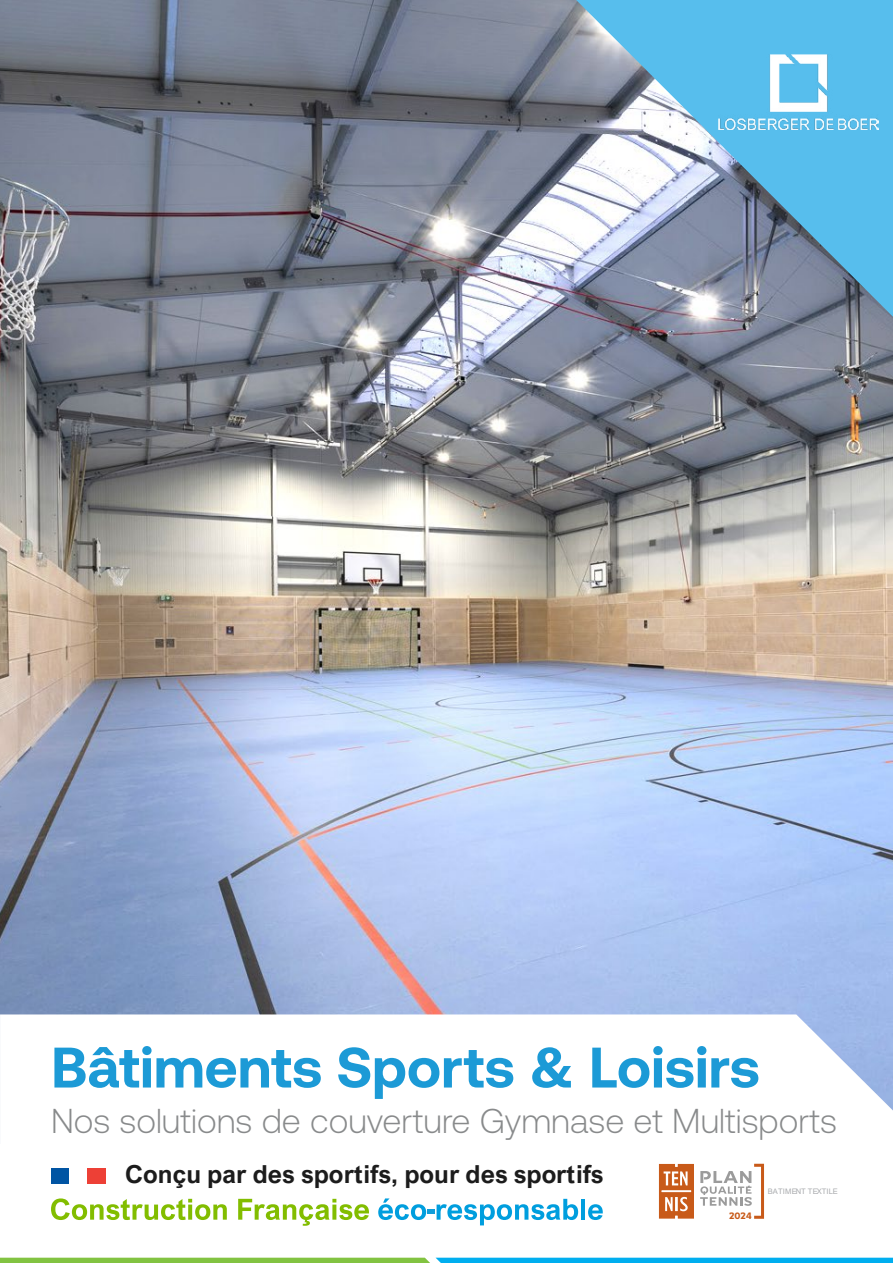
<style>
.page{position:relative;width:893px;height:1263px;background:#fff}
.page>*{position:absolute;margin:0;border:0;box-sizing:border-box;transform-origin:0 0}
.t1{font:700 57px "Aeonik Pro";color:#1c9ad6}
.t2{font:300 34.5px "Aeonik Pro";color:#888a8b}
.t3{font:700 24.75px "Arial Nova";color:#1c1c1c}
.t4{font:10.2px "FF Tennis V";color:#c85a19}
.t5{font:7.65px "Arial";letter-spacing:.015em;color:#a9abae}
</style>
<div class="page">
<img style="left:0;top:0;width:893px;height:1014px">
<svg style="left:0;top:1014px;width:893px;height:170px"></svg>
<svg style="left:657px;top:1162px;width:107px;height:57px"></svg>
<svg style="left:576px;top:0;width:317px;height:317px"></svg>
<img style="left:719px;top:54px;width:159px;height:75px">
<div style="left:51px;top:1168px;width:18px;height:15px;background:#0054a3"></div>
<div style="left:69px;top:1168px;width:18px;height:15px;background:#fff"></div>
<div style="left:87px;top:1168px;width:18px;height:15px;background:#ed4036"></div>
<svg style="left:51px;top:1198px;width:176px;height:22px"></svg>
<svg style="left:238px;top:1199px;width:131px;height:27px"></svg>
<hr style="left:581px;top:1199px;width:4px;height:21px;background:#009ede">
<svg style="left:588px;top:1204px;width:15px;height:16px"></svg>
<svg style="left:378px;top:1198px;width:200px;height:27px"></svg>
<div style="left:436px;top:1258px;width:457px;height:5px;background:#00aeef"></div>
<div style="left:0;top:1258px;width:430px;height:5px;background:#82c341"></div>
<h1 class="t1" style="left:51px;top:1035px;width:710px">Bâtiments Sports &amp; Loisirs</h1>
<p class="t2" style="left:51px;top:1101px;width:787px">Nos solutions de couverture Gymnase et Multisports</p>
<p class="t3" style="left:125px;top:1160px;width:480px">Conçu par des sportifs, pour des sportifs</p>
<p class="t5" style="left:768px;top:1186px;width:72px">BATIMENT TEXTILE</p>
<p class="t4" style="left:729px;top:1210px;width:25px">2024</p>
</div>
